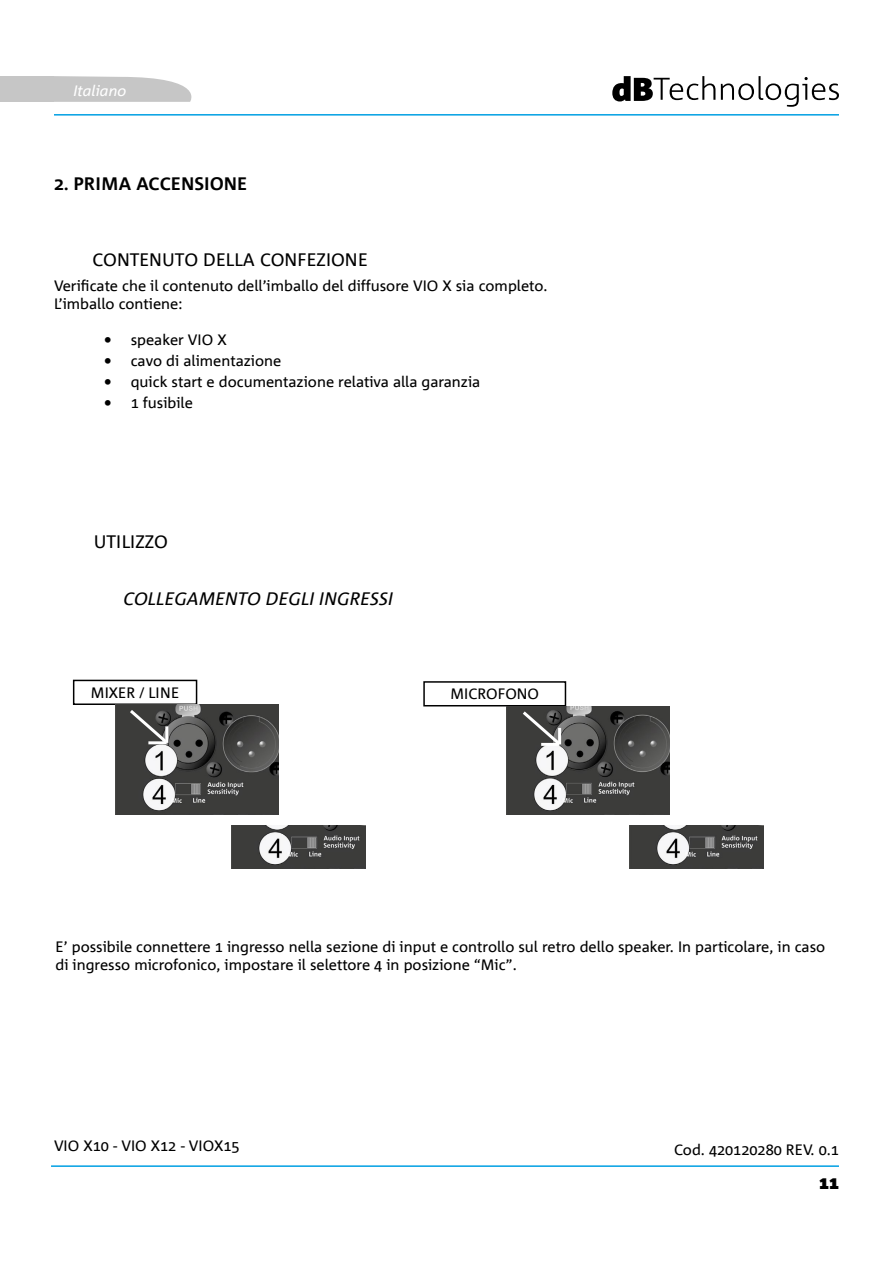
<style>
.page{position:relative;width:893px;height:1263px;background:#fff}
.page>*{position:absolute;margin:0;border:0;box-sizing:border-box;transform-origin:0 0}
.t1{font:18px "Corpid Office";color:#000}
.t2{font:italic 18px "Corpid Office";color:#000}
.t3{font:700 18px "Corpid Office";color:#000}
.t4{font:900 18px "Corpid";color:#000}
.t5{font:15px/18px "Corpid Office";color:#000}
.t6{font:italic 15px "Corpid Office";color:#fff}
</style>
<div class="page">
<hr style="left:51px;top:1165px;width:788px;height:2px;background:#009fe3">
<hr style="left:54px;top:114px;width:785px;height:2px;background:#009fe3">
<svg style="left:54px;top:76px;width:138px;height:26px;background:#ccc"></svg>
<div style="left:0;top:76px;width:54px;height:26px;background:#c6c6c6"></div>
<svg style="left:612px;top:76px;width:103px;height:25px"></svg>
<svg style="left:721px;top:76px;width:118px;height:31px"></svg>
<div style="left:73px;top:680px;width:124px;height:25px;border:2px solid #000"></div>
<div style="left:423px;top:681px;width:143px;height:25px;border:2px solid #000"></div>
<img style="left:116px;top:705px;width:163px;height:110px">
<img style="left:507px;top:706px;width:163px;height:109px">
<img style="left:232px;top:825px;width:134px;height:44px">
<img style="left:630px;top:825px;width:134px;height:44px">
<svg style="left:127px;top:707px;width:43px;height:39px;background:#515150"></svg>
<hr style="left:165px;top:726px;width:3px;height:17px;background:#fff">
<hr style="left:148px;top:741px;width:19px;height:3px;background:#fff">
<svg style="left:519px;top:708px;width:44px;height:39px;background:#525251"></svg>
<hr style="left:558px;top:728px;width:3px;height:16px;background:#fff">
<hr style="left:541px;top:743px;width:18px;height:3px;background:#fff">
<p class="t6" style="left:73px;top:83px;width:55px">Italiano</p>
<p class="t3" style="left:54px;top:174px;width:195px">2. PRIMA ACCENSIONE</p>
<p class="t1" style="left:93px;top:250px;width:277px">CONTENUTO DELLA CONFEZIONE</p>
<p class="t5" style="left:54px;top:278px;width:495px">Verificate che il contenuto dell’imballo del diffusore VIO X sia completo.<br>L’imballo contiene:</p>
<p class="t5" style="left:104px;top:331px;width:124px">• speaker VIO X</p>
<p class="t5" style="left:104px;top:352px;width:179px">• cavo di alimentazione</p>
<p class="t5" style="left:104px;top:373px;width:378px">• quick start e documentazione relativa alla garanzia</p>
<p class="t5" style="left:104px;top:394px;width:91px">• 1 fusibile</p>
<p class="t1" style="left:94px;top:531px;width:76px">UTILIZZO</p>
<p class="t2" style="left:124px;top:589px;width:271px">COLLEGAMENTO DEGLI INGRESSI</p>
<p class="t5" style="left:91px;top:684px;width:90px">MIXER / LINE</p>
<p class="t5" style="left:450px;top:686px;width:90px">MICROFONO</p>
<p class="t5" style="left:56px;top:938px;width:771px">E’ possibile connettere 1 ingresso nella sezione di input e controllo sul retro dello speaker. In particolare, in caso di ingresso microfonico, impostare il selettore 4 in posizione “Mic”.</p>
<p class="t5" style="left:54px;top:1137px;width:187px">VIO X10 - VIO X12 - VIOX15</p>
<p class="t5" style="left:674px;top:1141px;width:166px">Cod. 420120280 REV. 0.1</p>
<p class="t4" style="left:819px;top:1172px;width:21px">11</p>
</div>
